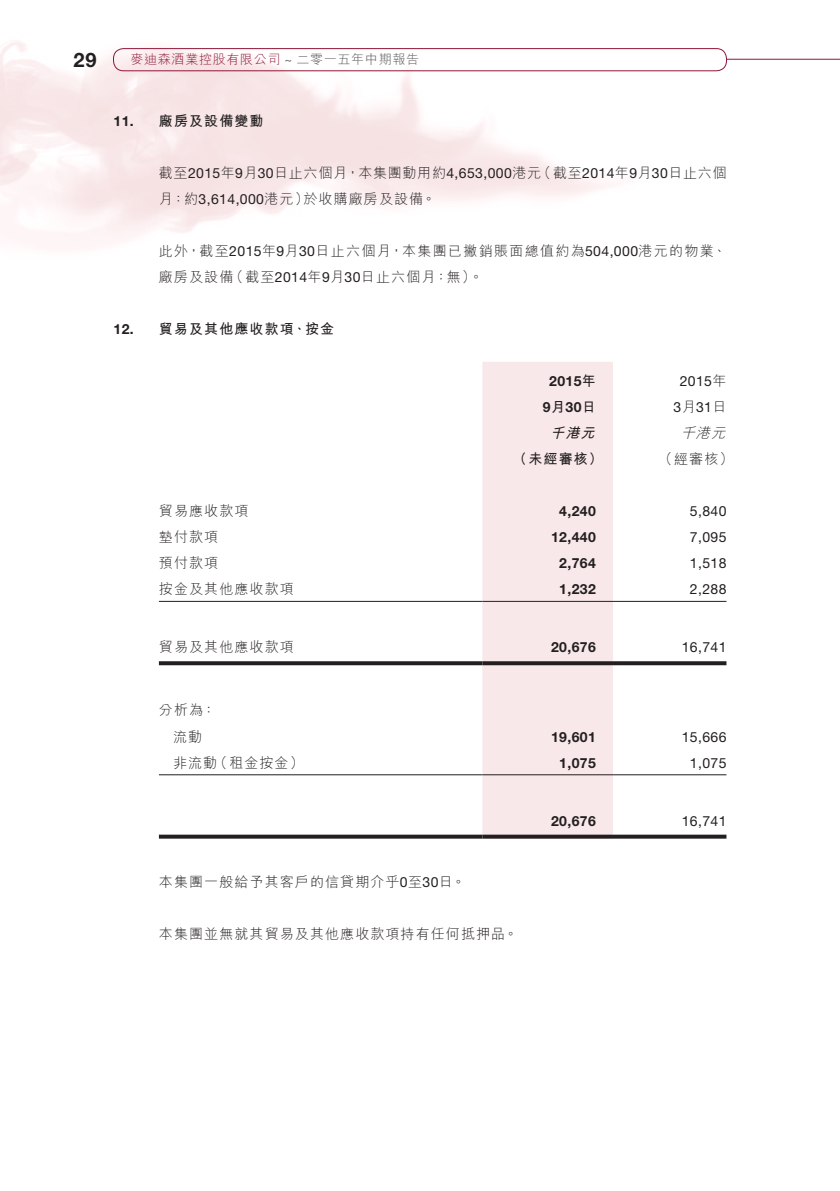
<style>
.page{position:relative;width:840px;height:1191px;background:#fff}
.page>*{position:absolute;margin:0;border:0;box-sizing:border-box;transform-origin:0 0}
.t1{font:700 20px "Helvetica Neue LT Std";color:#231f20}
.Notes{font:300 14px/26px "M Hei HK";letter-spacing:.08em;color:#231f20}
.Notes-2{font:14px "Helvetica Neue LT Std";letter-spacing:.03em;color:#231f20}
.Notes-3{font:700 14px "Helvetica Neue LT Std";letter-spacing:.03em;color:#231f20}
.Notes-4{font:300 14px/26px "M Hei HK";letter-spacing:.05em;color:#231f20}
.Notes_HD1{font:700 14px "M Hei HK";letter-spacing:.08em;color:#231f20}
.Notes_HD1-2{font:700 14px "Helvetica Neue LT Std";color:#231f20}
.Notes-5{font:700 14px "M Hei HK";color:#231f20}
.Notes-6{font:italic 300 14px "M Hei HK";color:#231f20}
.Notes-7{font:italic 700 14px "M Hei HK";color:#231f20}
.t2{font:300 13px "M Hei HK";letter-spacing:.055em;color:#8f1736}
.s1{font-family:"Helvetica Neue LT Std";font-weight:400;color:#57585a}
.s2{color:#57585a}
.s3{font-family:"Helvetica Neue LT Std";font-weight:400}
.s4{font-family:"M Hei HK";font-weight:300}
.s5{font-family:"M Hei HK"}
</style>
<div class="page">
<img style="left:0;top:41px;width:652px;height:201px">
<div style="left:113px;top:48px;width:613px;height:23px;border:1px solid #8f1736;border-radius:10px"></div>
<hr style="left:726px;top:59px;width:113px;height:1px;background:#8f1736">
<div style="left:482px;top:362px;width:130px;height:472px;background:#f8e8e9"></div>
<hr style="left:159px;top:601px;width:323px;height:1px;background:#231f20">
<hr style="left:482px;top:601px;width:130px;height:1px;background:#231f20">
<hr style="left:612px;top:601px;width:114px;height:1px;background:#231f20">
<svg style="left:159px;top:661px;width:323px;height:4px"></svg>
<svg style="left:482px;top:661px;width:130px;height:4px"></svg>
<svg style="left:612px;top:661px;width:114px;height:4px"></svg>
<hr style="left:159px;top:774px;width:323px;height:1px;background:#231f20">
<hr style="left:482px;top:774px;width:130px;height:1px;background:#231f20">
<hr style="left:612px;top:774px;width:114px;height:1px;background:#231f20">
<svg style="left:159px;top:834px;width:323px;height:4px"></svg>
<svg style="left:482px;top:834px;width:130px;height:4px"></svg>
<svg style="left:612px;top:834px;width:114px;height:4px"></svg>
<h1 class="t1" style="left:74px;top:47px;width:24px">29</h1>
<p class="t2" style="left:130px;top:53px;width:290px">麥迪森酒業控股有限公司 <span class="s1">~</span> <span class="s2">二零一五年中期報告</span></p>
<p class="Notes_HD1-2" style="left:113px;top:112px;width:22px">11.</p>
<p class="Notes_HD1-2" style="left:113px;top:320px;width:22px">12.</p>
<p class="Notes_HD1" style="left:159px;top:111px;width:106px">廠房及設備變動</p>
<p class="Notes" style="left:537px;top:160px;width:191px">（截至<span class="s3">2014</span>年 月<span class="s3">9 30</span>日止六個</p>
<p class="Notes-4" style="left:303px;top:160px;width:239px;text-indent:-144px">截至<span class="s3">2015</span>年 月<span class="s3">9 30</span>日止六個月，本集團動用約<span class="s3">4,653,000</span>港元於收購廠房及設備。</p>
<p class="Notes-2" style="left:159px;top:191px;width:151px"><span class="s4">月：約</span>3,614,000<span class="s4">港元）</span></p>
<p class="Notes" style="left:229px;top:238px;width:498px;text-indent:-71px">此外，截至<span class="s3">2015</span>年 月<span class="s3">9 30</span>日止六個月，本集團已撇銷賬面總值約為<span class="s3">504,000</span>港元的物業、（截至<span class="s3">2014</span>年 月<span class="s3">9 30</span>日止六個月：無 。(</p>
<p class="Notes" style="left:159px;top:264px;width:76px">廠房及設備</p>
<p class="Notes_HD1" style="left:159px;top:319px;width:177px">貿易及其他應收款項、按金</p>
<p class="Notes-3" style="left:549px;top:372px;width:48px">2015<span class="s5">年</span></p>
<p class="Notes-3" style="left:542px;top:398px;width:54px"><span class="s5">月</span>9 30<span class="s5">日</span></p>
<p class="Notes-7" style="left:550px;top:423px;width:50px">千港元</p>
<p class="Notes-2" style="left:679px;top:373px;width:48px">2015<span class="s4">年</span></p>
<p class="Notes-2" style="left:673px;top:399px;width:54px"><span class="s4">月</span>3 31<span class="s4">日</span></p>
<p class="Notes-6" style="left:680px;top:426px;width:49px">千港元</p>
<p class="Notes-5" style="left:512px;top:449px;width:92px">（未經審核）</p>
<p class="Notes" style="left:658px;top:446px;width:77px">（經審核(</p>
<p class="Notes" style="left:159px;top:498px;width:91px">貿易應收款項</p>
<p class="Notes-3" style="left:559px;top:502px;width:38px">4,240</p>
<p class="Notes-2" style="left:689px;top:503px;width:38px">5,840</p>
<p class="Notes" style="left:159px;top:524px;width:61px">墊付款項</p>
<p class="Notes-3" style="left:551px;top:528px;width:46px">12,440</p>
<p class="Notes-2" style="left:689px;top:529px;width:38px">7,095</p>
<p class="Notes" style="left:159px;top:550px;width:61px">預付款項</p>
<p class="Notes-3" style="left:559px;top:554px;width:38px">2,764</p>
<p class="Notes-2" style="left:689px;top:555px;width:38px">1,518</p>
<p class="Notes" style="left:159px;top:576px;width:136px">按金及其他應收款項</p>
<p class="Notes-3" style="left:559px;top:580px;width:38px">1,232</p>
<p class="Notes-2" style="left:689px;top:581px;width:38px">2,288</p>
<p class="Notes" style="left:159px;top:634px;width:136px">貿易及其他應收款項</p>
<p class="Notes-3" style="left:551px;top:638px;width:46px">20,676</p>
<p class="Notes-2" style="left:681px;top:639px;width:46px">16,741</p>
<p class="Notes" style="left:159px;top:697px;width:58px">分析為：</p>
<p class="Notes" style="left:173px;top:723px;width:31px">流動</p>
<p class="Notes" style="left:213px;top:749px;width:92px">（租金按金(</p>
<p class="Notes" style="left:173px;top:749px;width:46px">非流動</p>
<p class="Notes" style="left:159px;top:868px;width:308px">本集團一般給予其客戶的信貸期介乎 至<span class="s3">0 30</span>日。</p>
<p class="Notes" style="left:159px;top:920px;width:360px">本集團並無就其貿易及其他應收款項持有任何抵押品。</p>
<p class="Notes-3" style="left:551px;top:728px;width:46px">19,601</p>
<p class="Notes-3" style="left:559px;top:754px;width:38px">1,075</p>
<p class="Notes-3" style="left:551px;top:812px;width:46px">20,676</p>
<p class="Notes-2" style="left:681px;top:728px;width:46px">15,666</p>
<p class="Notes-2" style="left:689px;top:754px;width:38px">1,075</p>
<p class="Notes-2" style="left:681px;top:812px;width:46px">16,741</p>
</div>
